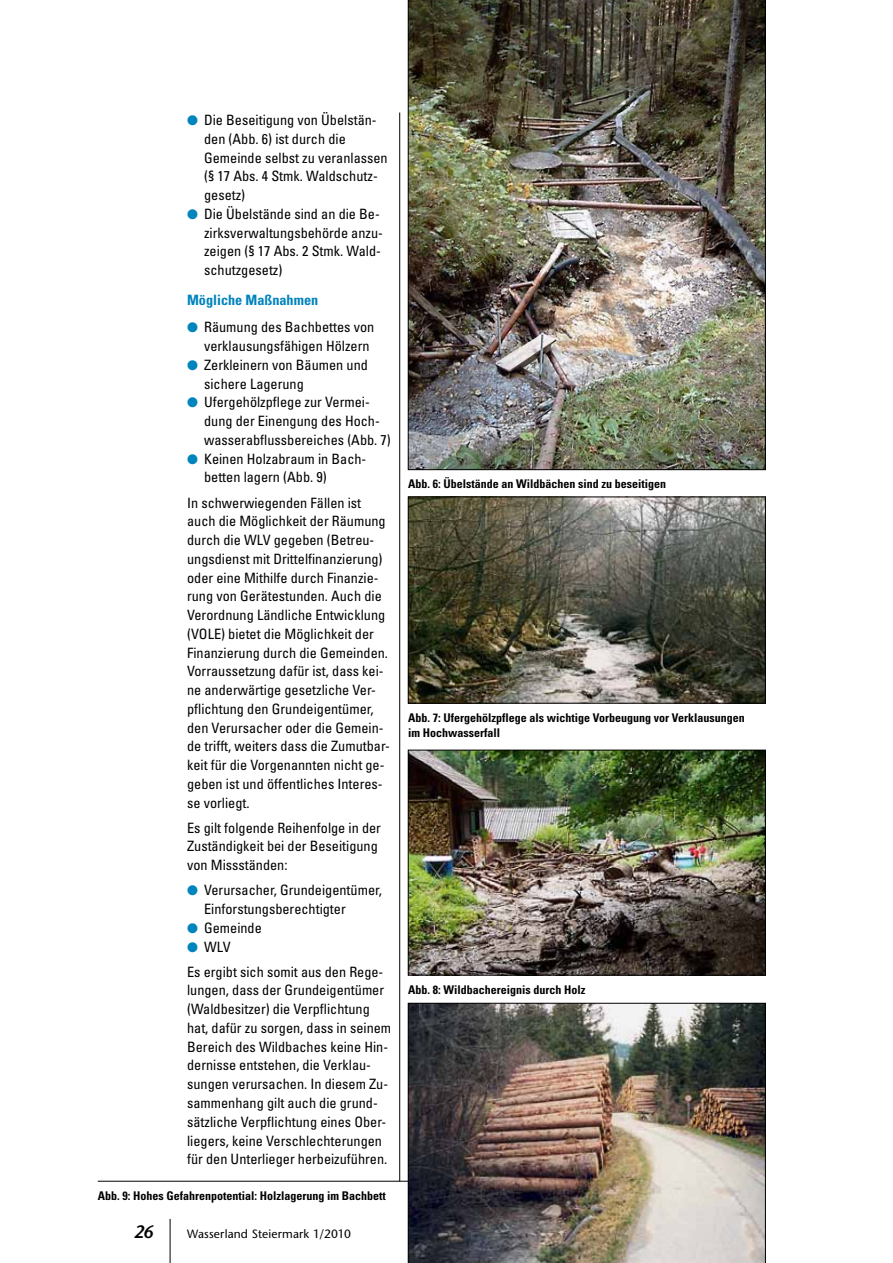
<style>
.page{position:relative;width:893px;height:1263px;background:#fff}
.page>*{position:absolute;margin:0;border:0;box-sizing:border-box;transform-origin:0 0}
.t1{font:italic 600 18px "Stone Sans";color:#000}
.t2{font:condensed 14.25px/18.8px "Univers";color:#000}
.t3{font:700 condensed 14.25px "Univers";color:#0084bc}
.t4{font:700 condensed 12px/15px "Univers";color:#000}
.t5{font:12px "Stone Sans";letter-spacing:.01em;color:#000}
.s1{color:#0084bc}
</style>
<div class="page">
<hr style="left:399px;top:112px;width:1px;height:1069px;background:#000">
<hr style="left:170px;top:1219px;width:1px;height:44px;background:#000">
<img style="left:408px;top:0;width:358px;height:470px">
<img style="left:410px;top:499px;width:354px;height:202px">
<div style="left:408px;top:497px;width:358px;height:206px;border:1px solid #000"></div>
<img style="left:410px;top:752px;width:354px;height:221px">
<div style="left:408px;top:750px;width:358px;height:225px;border:1px solid #000"></div>
<img style="left:408px;top:1003px;width:358px;height:260px">
<hr style="left:98px;top:1181px;width:310px;height:1px;background:#000">
<p class="t2" style="left:204px;top:111px;width:185px;text-indent:-17px"><span class="s1">●</span> Die Beseitigung von Übelstän&shy;den (Abb. 6) ist durch die<br>Gemeinde selbst zu veranlassen (§ 17 Abs. 4 Stmk. Waldschutz&shy;gesetz)</p>
<p class="t2" style="left:204px;top:204px;width:180px;text-indent:-17px"><span class="s1">●</span> Die Übelstände sind an die Be&shy;zirksverwaltungsbehörde anzu&shy;zeigen (§ 17 Abs. 2 Stmk. Wald&shy;schutzgesetz)</p>
<p class="t3" style="left:187px;top:291px;width:133px">Mögliche Maßnahmen</p>
<p class="t2" style="left:204px;top:318px;width:172px;text-indent:-17px"><span class="s1">●</span> Räumung des Bachbettes von verklausungsfähigen Hölzern</p>
<p class="t2" style="left:204px;top:355px;width:165px;text-indent:-17px"><span class="s1">●</span> Zerkleinern von Bäumen und sichere Lagerung</p>
<p class="t2" style="left:204px;top:393px;width:188px;text-indent:-17px"><span class="s1">●</span> Ufergehölzpflege zur Vermei&shy;dung der Einengung des Hoch&shy;wasserabflussbereiches (Abb. 7)</p>
<p class="t2" style="left:204px;top:449px;width:164px;text-indent:-17px"><span class="s1">●</span> Keinen Holzabraum in Bach&shy;betten lagern (Abb. 9)</p>
<p class="t2" style="left:187px;top:493px;width:204px">In schwerwiegenden Fällen ist auch die Möglichkeit der Räumung durch die WLV gegeben (Betreu&shy;ungsdienst mit Drittelfinanzierung) oder eine Mithilfe durch Finanzie&shy;rung von Gerätestunden. Auch die Verordnung Ländliche Entwicklung (VOLE) bietet die Möglichkeit der Finanzierung durch die Gemeinden.<br>Vorraussetzung dafür ist, dass kei&shy;ne anderwärtige gesetzliche Ver&shy;pflichtung den Grundeigentümer, den Verursacher oder die Gemein&shy;de trifft, weiters dass die Zumutbar&shy;keit für die Vorgenannten nicht ge&shy;geben ist und öffentliches Interes&shy;se vorliegt.</p>
<p class="t2" style="left:187px;top:818px;width:195px">Es gilt folgende Reihenfolge in der<br>Zuständigkeit bei der Beseitigung von Missständen:</p>
<p class="t2" style="left:204px;top:881px;width:179px;text-indent:-17px"><span class="s1">●</span> Verursacher, Grundeigentümer,<br>Einforstungsberechtigter</p>
<p class="t2" style="left:187px;top:918px;width:76px"><span class="s1">●</span> Gemeinde</p>
<p class="t2" style="left:187px;top:934px;width:198px;line-height:25px"><span class="s1">●</span> WLV<br>Es ergibt sich somit aus den Rege-</p>
<p class="t2" style="left:187px;top:981px;width:206px">lungen, dass der Grundeigentümer (Waldbesitzer) die Verpflichtung hat, dafür zu sorgen, dass in seinem Bereich des Wildbaches keine Hin&shy;dernisse entstehen, die Verklau&shy;sungen verursachen. In diesem Zu&shy;sammenhang gilt auch die grund&shy;sätzliche Verpflichtung eines Ober&shy;liegers, keine Verschlechterungen für den Unterlieger herbeizuführen.</p>
<p class="t4" style="left:98px;top:1188px;width:289px">Abb. 9: Hohes Gefahrenpotential: Holzlagerung im Bachbett</p>
<p class="t1" style="left:134px;top:1220px;width:21px">26</p>
<p class="t5" style="left:187px;top:1226px;width:165px">Wasserland Steiermark 1/2010</p>
<p class="t4" style="left:408px;top:476px;width:259px">Abb. 6: Übelstände an Wildbächen sind zu beseitigen</p>
<p class="t4" style="left:408px;top:710px;width:338px">Abb. 7: Ufergehölzpflege als wichtige Vorbeugung vor Verklausungen im Hochwasserfall</p>
<p class="t4" style="left:408px;top:982px;width:179px">Abb. 8: Wildbachereignis durch Holz</p>
</div>
